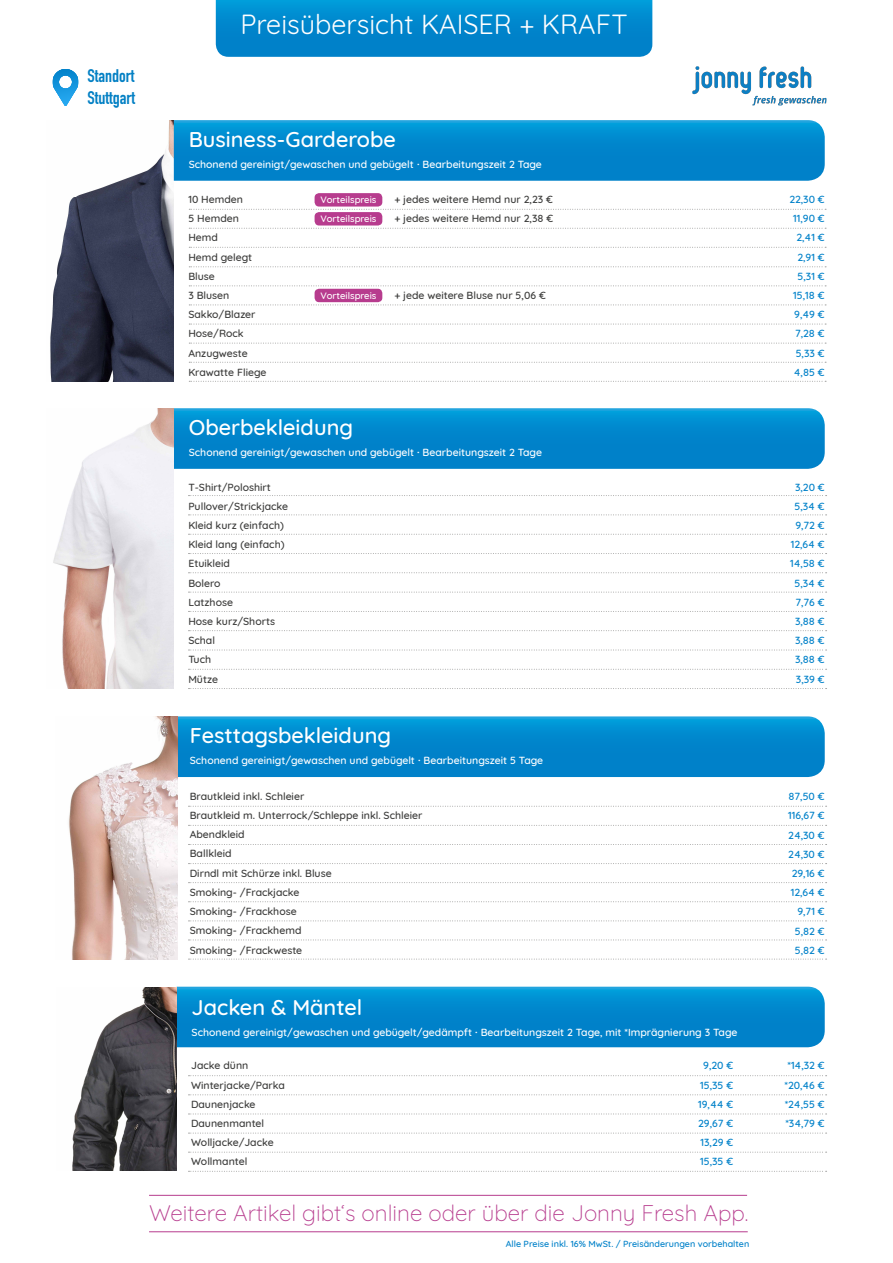
<style>
.page{position:relative;width:893px;height:1263px;background:#fff}
.page>*{position:absolute;margin:0;border:0;box-sizing:border-box;transform-origin:0 0}
.t1{font:27px "Quicksand";color:#fff}
.t2{font:300 22.5px "Quicksand";color:#b73c8e}
.t3{font:500 21.75px "Quicksand";color:#fff}
.t4{font:700 18px/21.6px "DIN Condensed";color:#0380c4}
.t5{font:500 10.5px/19.2px "Quicksand";color:#3c3c3b}
.t6{font:500 10.5px "Quicksand";color:#fff}
.t7{font:500 10.5px/19.2px "Quicksand";letter-spacing:-.005em;color:#0081c9;text-align:right}
.t8{font:500 9.6px "Quicksand";color:#fff}
.t9{font:500 9px "Quicksand";color:#0081c9}
.s1{font-family:"DIN Next Rounded LT Pro";font-weight:400;font-size:13.5px}
</style>
<div class="page">
<svg style="left:216px;top:0;width:436px;height:57px;background:#0189ce"></svg>
<svg style="left:177px;top:716px;width:648px;height:61px;background:#0689cc"></svg>
<img style="left:68px;top:716px;width:109px;height:243px">
<svg style="left:177px;top:987px;width:648px;height:60px;background:#0188cd"></svg>
<img style="left:72px;top:987px;width:105px;height:184px">
<svg style="left:174px;top:408px;width:651px;height:61px;background:#0389ce"></svg>
<img style="left:53px;top:408px;width:121px;height:281px">
<svg style="left:189px;top:495px;width:638px;height:1px"></svg>
<svg style="left:189px;top:514px;width:638px;height:1px"></svg>
<svg style="left:189px;top:534px;width:638px;height:1px"></svg>
<svg style="left:189px;top:572px;width:638px;height:1px"></svg>
<svg style="left:189px;top:592px;width:638px;height:1px"></svg>
<svg style="left:189px;top:611px;width:638px;height:1px"></svg>
<svg style="left:189px;top:630px;width:638px;height:1px"></svg>
<svg style="left:189px;top:650px;width:638px;height:1px"></svg>
<svg style="left:189px;top:669px;width:638px;height:1px"></svg>
<svg style="left:189px;top:688px;width:638px;height:1px"></svg>
<svg style="left:189px;top:553px;width:638px;height:1px"></svg>
<svg style="left:189px;top:806px;width:638px;height:1px"></svg>
<svg style="left:189px;top:825px;width:638px;height:1px"></svg>
<svg style="left:189px;top:844px;width:638px;height:1px"></svg>
<svg style="left:189px;top:882px;width:638px;height:1px"></svg>
<svg style="left:189px;top:901px;width:638px;height:1px"></svg>
<svg style="left:189px;top:920px;width:638px;height:1px"></svg>
<svg style="left:189px;top:939px;width:638px;height:1px"></svg>
<svg style="left:189px;top:959px;width:638px;height:1px"></svg>
<svg style="left:189px;top:863px;width:638px;height:1px"></svg>
<svg style="left:189px;top:1075px;width:638px;height:1px"></svg>
<svg style="left:189px;top:1094px;width:638px;height:1px"></svg>
<svg style="left:189px;top:1113px;width:638px;height:1px"></svg>
<svg style="left:189px;top:1152px;width:638px;height:1px"></svg>
<svg style="left:189px;top:1171px;width:638px;height:1px"></svg>
<svg style="left:189px;top:1133px;width:638px;height:1px"></svg>
<img style="left:50px;top:120px;width:124px;height:262px">
<svg style="left:174px;top:120px;width:651px;height:61px;background:#0389ce"></svg>
<svg style="left:189px;top:209px;width:637px;height:1px"></svg>
<svg style="left:189px;top:266px;width:637px;height:1px"></svg>
<svg style="left:189px;top:228px;width:637px;height:1px"></svg>
<svg style="left:189px;top:285px;width:637px;height:1px"></svg>
<svg style="left:189px;top:247px;width:637px;height:1px"></svg>
<svg style="left:189px;top:305px;width:637px;height:1px"></svg>
<svg style="left:189px;top:324px;width:637px;height:1px"></svg>
<svg style="left:189px;top:343px;width:637px;height:1px"></svg>
<svg style="left:189px;top:362px;width:637px;height:1px"></svg>
<svg style="left:189px;top:381px;width:637px;height:1px"></svg>
<div style="left:315px;top:193px;width:67px;height:14px;background:#b73c8e;border-radius:4px"></div>
<div style="left:315px;top:289px;width:67px;height:13px;background:#b73c8e;border-radius:4px"></div>
<div style="left:315px;top:212px;width:67px;height:13px;background:#b73c8e;border-radius:4px"></div>
<img style="left:692px;top:66px;width:134px;height:39px">
<img style="left:52px;top:69px;width:27px;height:36px">
<hr style="left:149px;top:1195px;width:598px;height:1px;background:#b73c8e">
<hr style="left:149px;top:1231px;width:599px;height:1px;background:#b73c8e">
<h3 class="t4" style="left:88px;top:65px;width:49px">Standort<br>Stuttgart</h3>
<h1 class="t1" style="left:240px;top:3px;width:389px">Preisübersicht KAISER + KRAFT</h1>
<h3 class="t3" style="left:189px;top:122px;width:209px">Business-Garderobe</h3>
<p class="t6" style="left:189px;top:156px;width:355px">Schonend gereinigt/gewaschen und gebügelt <span class="s1">·</span> Bearbeitungszeit 2 Tage</p>
<p class="t5" style="left:188px;top:189px;width:80px">10 Hemden<br>5 Hemden<br>Hemd<br>Hemd gelegt<br>Bluse<br>3 Blusen<br>Sakko/Blazer<br>Hose/Rock<br>Anzugweste<br>Krawatte Fliege</p>
<p class="t8" style="left:321px;top:192px;width:57px">Vorteilspreis</p>
<p class="t8" style="left:321px;top:211px;width:57px">Vorteilspreis</p>
<p class="t5" style="left:394px;top:189px;width:160px">+ jedes weitere Hemd nur 2,23 € + jedes weitere Hemd nur 2,38 €</p>
<p class="t8" style="left:321px;top:287px;width:57px">Vorteilspreis</p>
<p class="t5" style="left:394px;top:285px;width:153px">+ jede weitere Bluse nur 5,06 €</p>
<h3 class="t3" style="left:189px;top:409px;width:166px">Oberbekleidung</h3>
<p class="t6" style="left:189px;top:444px;width:355px">Schonend gereinigt/gewaschen und gebügelt <span class="s1">·</span> Bearbeitungszeit 2 Tage</p>
<p class="t5" style="left:188px;top:476px;width:101px">T-Shirt/Poloshirt<br>Pullover/Strickjacke<br>Kleid kurz (einfach)<br>Kleid lang (einfach)<br>Etuikleid<br>Bolero<br>Latzhose<br>Hose kurz/Shorts<br>Schal<br>Tuch<br>Mütze</p>
<p class="t7" style="left:789px;top:189px;width:37px">22,30 €<br>11,90 €<br>2,41 €<br>2,91 €<br>5,31 €<br>15,18 €<br>9,49 €<br>7,28 €<br>5,33 €<br>4,85 €</p>
<p class="t7" style="left:790px;top:476px;width:36px;text-align:center">3,20 €<br>5,34 €<br>9,72 €<br>12,64 €<br>14,58 €<br>5,34 €<br>7,76 €<br>3,88 €<br>3,88 €<br>3,88 €<br>3,39 €</p>
<h3 class="t3" style="left:190px;top:718px;width:203px">Festtagsbekleidung</h3>
<p class="t6" style="left:190px;top:752px;width:355px">Schonend gereinigt/gewaschen und gebügelt <span class="s1">·</span> Bearbeitungszeit 5 Tage</p>
<p class="t5" style="left:190px;top:785px;width:234px">Brautkleid inkl. Schleier<br>Brautkleid m. Unterrock/Schleppe inkl. Schleier<br>Abendkleid<br>Ballkleid<br>Dirndl mit Schürze inkl. Bluse<br>Smoking- /Frackjacke<br>Smoking- /Frackhose<br>Smoking- /Frackhemd<br>Smoking- /Frackweste</p>
<h3 class="t3" style="left:192px;top:989px;width:172px">Jacken &amp; Mäntel</h3>
<p class="t6" style="left:192px;top:1023px;width:547px">Schonend gereinigt/gewaschen und gebügelt/gedämpft <span class="s1">·</span> Bearbeitungszeit 2 Tage, mit *Imprägnierung 3 Tage</p>
<p class="t7" style="left:788px;top:786px;width:38px">87,50 €<br>116,67 €<br>24,30 €<br>24,30 €<br>29,16 €<br>12,64 €<br>9,71 €<br>5,82 €<br>5,82 €</p>
<p class="t5" style="left:191px;top:1055px;width:95px">Jacke dünn<br>Winterjacke/Parka<br>Daunenjacke<br>Daunenmantel<br>Wolljacke/Jacke<br>Wollmantel</p>
<p class="t7" style="left:785px;top:1055px;width:42px;text-align:justify">*14,32 € *20,46 € *24,55 € *34,79 €</p>
<p class="t7" style="left:698px;top:1055px;width:36px;text-align:center">9,20 €<br>15,35 €<br>19,44 €<br>29,67 €<br>13,29 €<br>15,35 €</p>
<h2 class="t2" style="left:149px;top:1195px;width:601px">Weitere Artikel gibt‘s online oder über die Jonny Fresh App.</h2>
<p class="t9" style="left:506px;top:1236px;width:245px">Alle Preise inkl. 16% MwSt. / Preisänderungen vorbehalten</p>
</div>
